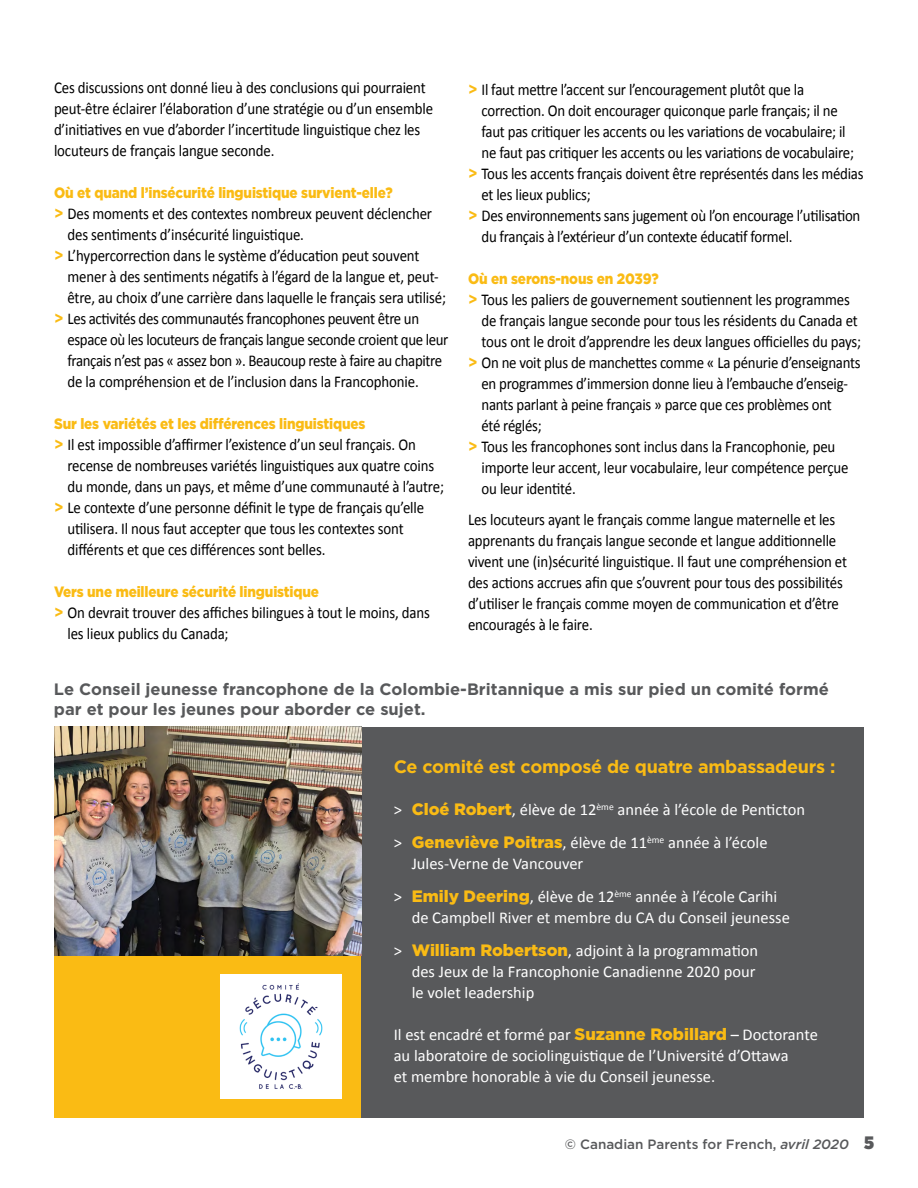
<style>
.page{position:relative;width:918px;height:1188px;background:#fff}
.page>*{position:absolute;margin:0;border:0;box-sizing:border-box;transform-origin:0 0}
.t1{font:700 18px "Gotham";letter-spacing:-.015em;color:#fabb14}
.t2{font:16.5px/21px "Calibri";letter-spacing:-.01em;color:#000;scale:.9 1}
.t3{font:16.5px/33px "Calibri";color:#fff}
.t4{font:700 16.5px/19.8px "Gotham";color:#58595b}
.t5{font:900 15px "Gotham";letter-spacing:-.01em;color:#fabb14;scale:.9 1}
.t6{font:500 13.5px "Gotham";color:#58595b}
.s1{font-family:"Gotham";font-weight:700;color:#fabb14}
.s2{font-family:"Gotham";font-weight:900;color:#fabb14}
.s3{font-style:italic}
.s4{font-family:"Gotham Narrow";font-weight:900;font-size:18px}
</style>
<div class="page">
<div style="left:54px;top:727px;width:810px;height:391px;background:#fabb14"></div>
<div style="left:362px;top:727px;width:502px;height:391px;background:#58595b"></div>
<img style="left:54px;top:727px;width:308px;height:229px">
<img style="left:220px;top:974px;width:122px;height:124px">
<p class="t2" style="left:54px;top:77px;width:423px">Ces discussions ont donné lieu à des conclusions qui pourraient peut-être éclairer l’élaboration d’une stratégie ou d’un ensemble d’initiatives en vue d’aborder l’incertitude linguistique chez les locuteurs de français langue seconde.</p>
<p class="t5" style="left:54px;top:183px;width:378px">Où et quand l’insécurité linguistique survient-elle?</p>
<p class="t2" style="left:54px;top:203px;width:422px"><span class="s1">&gt;</span> Des moments et des contextes nombreux peuvent déclencher</p>
<p class="t2" style="left:67px;top:224px;width:264px">des sentiments d’insécurité linguistique.</p>
<p class="t2" style="left:54px;top:245px;width:408px"><span class="s1">&gt;</span> L’hypercorrection dans le système d’éducation peut souvent</p>
<p class="t2" style="left:68px;top:266px;width:414px">mener à des sentiments négatifs à l’égard de la langue et, peut-</p>
<p class="t2" style="left:68px;top:287px;width:422px">être, au choix d’une carrière dans laquelle le français sera utilisé;</p>
<p class="t2" style="left:54px;top:308px;width:407px"><span class="s1">&gt;</span> Les activités des communautés francophones peuvent être un</p>
<p class="t2" style="left:68px;top:329px;width:425px">espace où les locuteurs de français langue seconde croient que leur</p>
<p class="t2" style="left:68px;top:350px;width:418px">français n’est pas « assez bon ». Beaucoup reste à faire au chapitre</p>
<p class="t2" style="left:68px;top:371px;width:392px">de la compréhension et de l’inclusion dans la Francophonie.</p>
<p class="t5" style="left:54px;top:414px;width:348px">Sur les variétés et les différences linguistiques</p>
<p class="t2" style="left:54px;top:434px;width:404px"><span class="s1">&gt;</span> Il est impossible d’affirmer l’existence d’un seul français. On</p>
<p class="t2" style="left:67px;top:455px;width:409px">recense de nombreuses variétés linguistiques aux quatre coins</p>
<p class="t2" style="left:67px;top:476px;width:420px">du monde, dans un pays, et même d’une communauté à l’autre;</p>
<p class="t2" style="left:54px;top:497px;width:413px"><span class="s1">&gt;</span> Le contexte d’une personne définit le type de français qu’elle</p>
<p class="t2" style="left:68px;top:518px;width:375px">utilisera. Il nous faut accepter que tous les contextes sont</p>
<p class="t2" style="left:68px;top:539px;width:288px">différents et que ces différences sont belles.</p>
<p class="t5" style="left:54px;top:582px;width:296px">Vers une meilleure sécurité linguistique</p>
<p class="t2" style="left:68px;top:602px;width:404px;text-indent:-14px"><span class="s1">&gt;</span> On devrait trouver des affiches bilingues à tout le moins, dans les lieux publics du Canada;</p>
<p class="t2" style="left:468px;top:79px;width:375px"><span class="s1">&gt;</span> Il faut mettre l’accent sur l’encouragement plutôt que la</p>
<p class="t2" style="left:482px;top:100px;width:397px">correction. On doit encourager quiconque parle français; il ne</p>
<p class="t2" style="left:482px;top:121px;width:406px">faut pas critiquer les accents ou les variations de vocabulaire; il</p>
<p class="t2" style="left:482px;top:142px;width:415px">ne faut pas critiquer les accents ou les variations de vocabulaire;</p>
<p class="t2" style="left:468px;top:163px;width:441px"><span class="s1">&gt;</span> Tous les accents français doivent être représentés dans les médias</p>
<p class="t2" style="left:482px;top:184px;width:123px">et les lieux publics;</p>
<p class="t2" style="left:468px;top:205px;width:437px"><span class="s1">&gt;</span> Des environnements sans jugement où l’on encourage l’utilisation</p>
<p class="t2" style="left:482px;top:226px;width:347px">du français à l’extérieur d’un contexte éducatif formel.</p>
<p class="t5" style="left:468px;top:268px;width:214px">Où en serons-nous en 2039?</p>
<p class="t2" style="left:468px;top:289px;width:426px"><span class="s1">&gt;</span> Tous les paliers de gouvernement soutiennent les programmes</p>
<p class="t2" style="left:481px;top:310px;width:420px">de français langue seconde pour tous les résidents du Canada et</p>
<p class="t2" style="left:481px;top:331px;width:423px">tous ont le droit d’apprendre les deux langues officielles du pays;</p>
<p class="t2" style="left:468px;top:352px;width:438px"><span class="s1">&gt;</span> On ne voit plus de manchettes comme « La pénurie d’enseignants</p>
<p class="t2" style="left:481px;top:373px;width:409px">en programmes d’immersion donne lieu à l’embauche d’enseig-</p>
<p class="t2" style="left:482px;top:394px;width:391px">nants parlant à peine français » parce que ces problèmes ont</p>
<p class="t2" style="left:482px;top:415px;width:68px">été réglés;</p>
<p class="t2" style="left:468px;top:436px;width:410px"><span class="s1">&gt;</span> Tous les francophones sont inclus dans la Francophonie, peu</p>
<p class="t2" style="left:482px;top:457px;width:409px">importe leur accent, leur vocabulaire, leur compétence perçue</p>
<p class="t2" style="left:482px;top:478px;width:106px">ou leur identité.</p>
<p class="t2" style="left:468px;top:509px;width:423px">Les locuteurs ayant le français comme langue maternelle et les apprenants du français langue seconde et langue additionnelle vivent une (in)sécurité linguistique. Il faut une compréhension et des actions accrues afin que s’ouvrent pour tous des possibilités d’utiliser le français comme moyen de communication et d’être encouragés à le faire.</p>
<p class="t4" style="left:54px;top:679px;width:776px">Le Conseil jeunesse francophone de la Colombie-Britannique a mis sur pied un comité formé par et pour les jeunes pour aborder ce sujet.</p>
<p class="t1" style="left:394px;top:757px;width:443px">Ce comité est composé de quatre ambassadeurs :</p>
<p class="t3" style="left:394px;top:793px;width:413px">&gt; <span class="s2">Cloé Robert</span>, élève de 12<sup>ème</sup> année à l’école de Penticton &gt; <span class="s2">Geneviève Poitras</span>, élève de 11<sup>ème</sup> année à l’école</p>
<p class="t3" style="left:394px;top:847px;width:385px;text-indent:18px">Jules-Verne de Vancouver<br>&gt; <span class="s2">Emily Deering</span>, élève de 12<sup>ème</sup> année à l’école Carihi</p>
<p class="t3" style="left:394px;top:901px;width:398px;text-indent:18px">de Campbell River et membre du CA du Conseil jeunesse &gt; <span class="s2">William Robertson</span>, adjoint à la programmation</p>
<p class="t3" style="left:412px;top:961px;width:345px;line-height:21px">des Jeux de la Francophonie Canadienne 2020 pour le volet leadership</p>
<p class="t3" style="left:394px;top:1024px;width:426px;line-height:21px">Il est encadré et formé par <span class="s2">Suzanne Robillard</span> – Doctorante au laboratoire de sociolinguistique de l’Université d’Ottawa<br>et membre honorable à vie du Conseil jeunesse.</p>
<p class="t6" style="left:565px;top:1136px;width:311px">© Canadian Parents for French, <span class="s3">avril 2020</span> <span class="s4">5</span></p>
</div>
